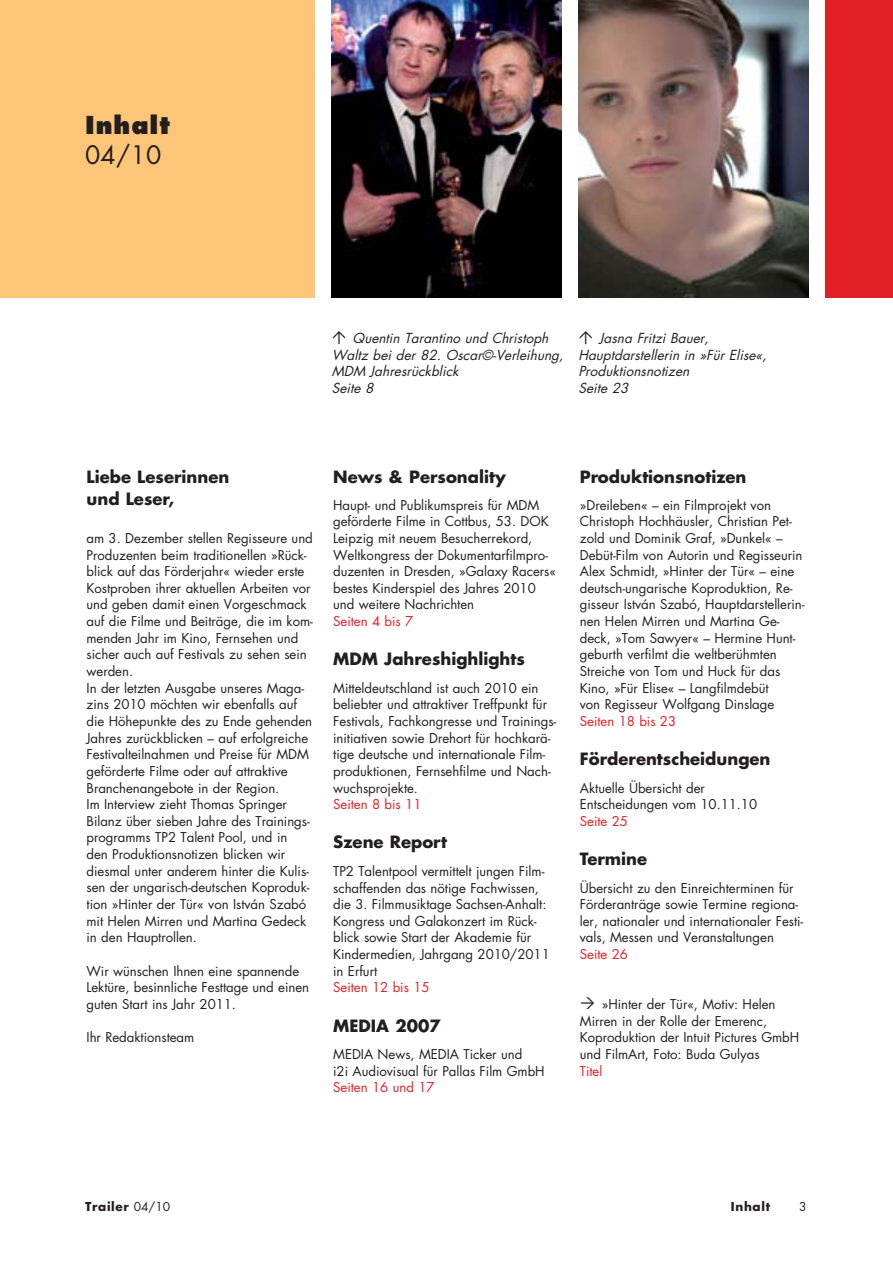
<style>
.page{position:relative;width:893px;height:1263px;background:#fff}
.page>*{position:absolute;margin:0;border:0;box-sizing:border-box;transform-origin:0 0}
.t1{font:24.75px "Futura LT";color:#231f20}
.t2{font:800 24px "Futura LT";letter-spacing:.04em;color:#231f20}
.t3{font:700 16.5px/22.5px "Futura LT";color:#231f20}
.t4{font:italic 13.5px/16.6px "Futura LT";letter-spacing:.005em;color:#231f20}
.t5{font:13.2px/16.6px "Futura LT";letter-spacing:-.005em;color:#231f20}
.t6{font:13.2px "Futura LT";letter-spacing:-.005em;color:#e31f26}
.t7{font:13.2px "Futura LT";letter-spacing:-.005em;color:#ed1c24}
.t8{font:700 12px "Futura LT";letter-spacing:.055em;color:#231f20}
.t9{font:12px "Futura LT";color:#231f20}
.s1{font-weight:400}
</style>
<div class="page">
<div style="left:825px;top:0;width:67px;height:298px;background:#e31f26"></div>
<div style="left:0;top:0;width:315px;height:298px;background:#fdc578"></div>
<img style="left:578px;top:0;width:230px;height:298px">
<img style="left:332px;top:0;width:229px;height:298px">
<h2 class="t2" style="left:85px;top:115px;width:86px">Inhalt</h2>
<h1 class="t1" style="left:85px;top:144px;width:78px">04/10</h1>
<p class="t4" style="left:332px;top:331px;width:236px;text-indent:21px">Quentin Tarantino und Christoph<br>Waltz bei der 82. Oscar©-Verleihung,<br>MDM Jahresrückblick<br>Seite 8</p>
<p class="t4" style="left:578px;top:331px;width:193px;text-indent:21px">Jasna Fritzi Bauer,<br>Hauptdarstellerin in »Für Elise«,<br>Produktionsnotizen<br>Seite 23</p>
<p class="t3" style="left:87px;top:467px;width:144px">Liebe Leserinnen und Leser,</p>
<p class="t5" style="left:87px;top:531px;width:228px">am 3. Dezember stellen Regisseure und Produzenten beim traditionellen »Rück&shy;blick auf das Förderjahr« wieder erste Kostproben ihrer aktuellen Arbeiten vor und geben damit einen Vorgeschmack auf die Filme und Beiträge, die im kom&shy;menden Jahr im Kino, Fernsehen und sicher auch auf Festivals zu sehen sein werden.<br>In der letzten Ausgabe unseres Maga&shy;zins 2010 möchten wir ebenfalls auf die Höhepunkte des zu Ende gehenden Jahres zurückblicken – auf erfolgreiche Festivalteilnahmen und Preise für MDM geförderte Filme oder auf attraktive Branchenangebote in der Region.<br>Im Interview zieht Thomas Springer Bilanz über sieben Jahre des Trainings&shy;programms TP2 Talent Pool, und in<br>den Produktionsnotizen blicken wir diesmal unter anderem hinter die Kulis&shy;sen der ungarisch-deutschen Koproduk&shy;tion »Hinter der Tür« von István Szabó mit Helen Mirren und Martina Gedeck in den Hauptrollen.</p>
<p class="t5" style="left:87px;top:964px;width:224px">Wir wünschen Ihnen eine spannende<br>Lektüre, besinnliche Festtage und einen guten Start ins Jahr 2011.</p>
<p class="t5" style="left:87px;top:1030px;width:109px">Ihr Redaktionsteam</p>
<p class="t3" style="left:333px;top:467px;width:174px">News &amp; Personality</p>
<p class="t5" style="left:333px;top:498px;width:224px">Haupt- und Publikumspreis für MDM geförderte Filme in Cottbus, 53. DOK Leipzig mit neuem Besucherrekord, Weltkongress der Dokumentarfilmpro&shy;duzenten in Dresden, »Galaxy Racers« bestes Kinderspiel des Jahres 2010 und weitere Nachrichten</p>
<p class="t6" style="left:333px;top:615px;width:82px">Seiten 4 bis 7</p>
<p class="t3" style="left:333px;top:649px;width:193px">MDM Jahreshighlights</p>
<p class="t5" style="left:333px;top:681px;width:225px">Mitteldeutschland ist auch 2010 ein beliebter und attraktiver Treffpunkt für Festivals, Fachkongresse und Trainings&shy;initiativen sowie Drehort für hochkarä&shy;tige deutsche und internationale Film&shy;produktionen, Fernsehfilme und Nach&shy;wuchsprojekte.</p>
<p class="t6" style="left:333px;top:798px;width:90px">Seiten 8 bis 11</p>
<p class="t3" style="left:333px;top:832px;width:115px">Szene Report</p>
<p class="t5" style="left:333px;top:864px;width:218px">TP2 Talentpool vermittelt jungen Film&shy;schaffenden das nötige Fachwissen, die 3. Filmmusiktage Sachsen-Anhalt:<br>Kongress und Galakonzert im Rück&shy;blick sowie Start der Akademie für<br>Kindermedien, Jahrgang 2010/2011 in Erfurt</p>
<p class="t6" style="left:333px;top:982px;width:98px">Seiten 12 bis 15</p>
<p class="t3" style="left:333px;top:1016px;width:109px">MEDIA 2007</p>
<p class="t5" style="left:333px;top:1047px;width:213px">MEDIA News, MEDIA Ticker und<br>i2i Audiovisual für Pallas Film GmbH</p>
<p class="t6" style="left:333px;top:1081px;width:103px">Seiten 16 und 17</p>
<p class="t3" style="left:580px;top:467px;width:168px">Produktionsnotizen</p>
<p class="t5" style="left:580px;top:498px;width:226px">»Dreileben« – ein Filmprojekt von Christoph Hochhäusler, Christian Pet&shy;zold und Dominik Graf, »Dunkel« – Debüt-Film von Autorin und Regisseurin Alex Schmidt, »Hinter der Tür« – eine deutsch-ungarische Koproduktion, Re&shy;gisseur István Szabó, Hauptdarstellerin&shy;nen Helen Mirren und Martina Ge&shy;deck, »Tom Sawyer« – Hermine Hunt&shy;geburth verfilmt die weltberühmten Streiche von Tom und Huck für das Kino, »Für Elise« – Langfilmdebüt<br>von Regisseur Wolfgang Dinslage</p>
<p class="t7" style="left:580px;top:715px;width:98px">Seiten 18 bis 23</p>
<p class="t3" style="left:580px;top:749px;width:192px">Förderentscheidungen</p>
<p class="t5" style="left:580px;top:781px;width:179px">Aktuelle Übersicht der<br>Entscheidungen vom 10.11.10</p>
<p class="t6" style="left:580px;top:815px;width:50px">Seite 25</p>
<p class="t3" style="left:580px;top:849px;width:69px">Termine</p>
<p class="t5" style="left:580px;top:880px;width:225px">Übersicht zu den Einreichterminen für Förderanträge sowie Termine regiona&shy;ler, nationaler und internationaler Festi&shy;vals, Messen und Veranstaltungen</p>
<p class="t6" style="left:580px;top:948px;width:50px">Seite 26</p>
<p class="t5" style="left:580px;top:997px;width:221px;text-indent:22px">»Hinter der Tür«, Motiv: Helen Mirren in der Rolle der Emerenc, Koproduktion der Intuit Pictures GmbH und FilmArt, Foto: Buda Gulyas</p>
<p class="t6" style="left:580px;top:1065px;width:24px">Titel</p>
<p class="t8" style="left:85px;top:1201px;width:87px">Trailer <span class="s1">04/10</span></p>
<p class="t8" style="left:731px;top:1201px;width:41px">Inhalt</p>
<p class="t9" style="left:799px;top:1201px;width:9px">3</p>
</div>
